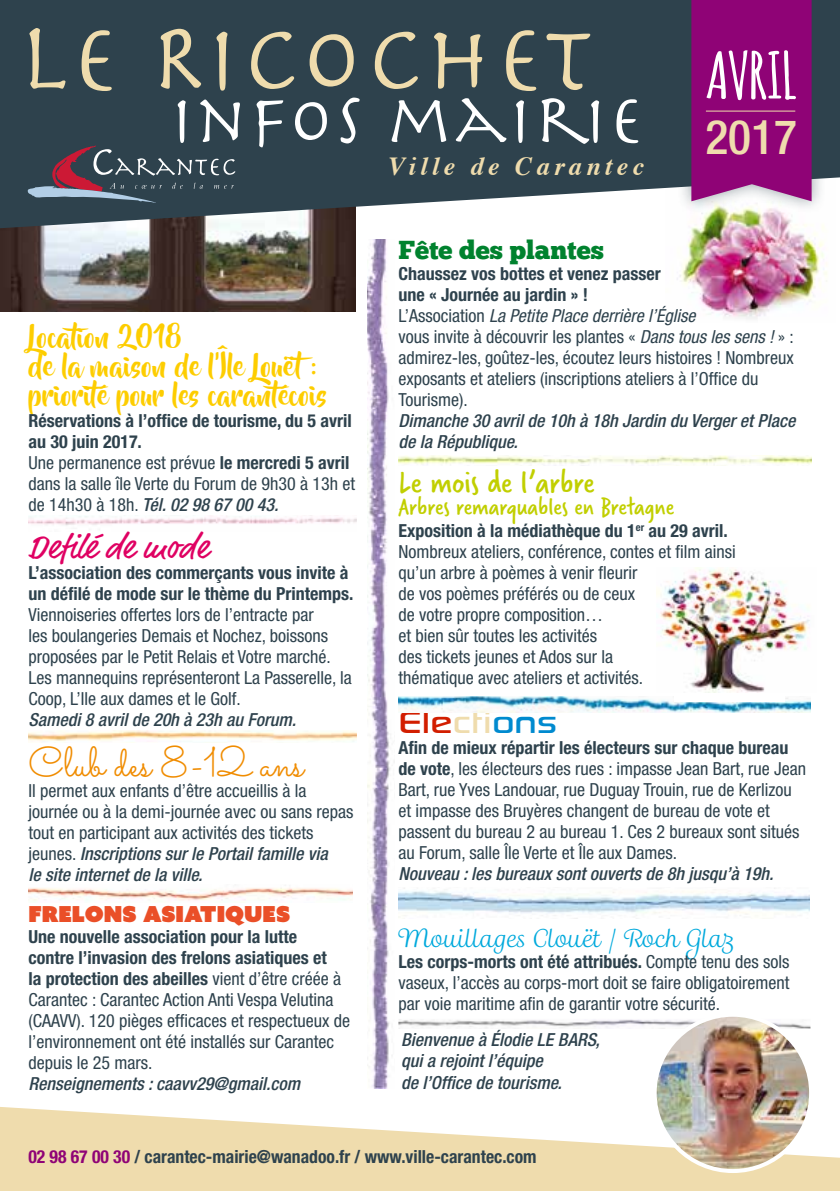
<style>
.page{position:relative;width:840px;height:1191px;background:#fff}
.page>*{position:absolute;margin:0;border:0;box-sizing:border-box;transform-origin:0 0}
.t1{font:97px "Herculanum";letter-spacing:.025em;color:#efdcad}
.t2{font:70.2px "Herculanum";letter-spacing:.025em;color:#fff}
.t3{font:700 63.6px "Amatic SC";letter-spacing:-.03em;color:#fff;scale:1.11 1}
.t4{font:500 condensed 47.6px "Helvetica Neue LT Std";color:#efdcad}
.t5{font:44px "Sony Sketch EF";color:#d21e00}
.t6{font:42px "Sacramento";color:#f08c00}
.t7{font:34px "Verveine";color:#c1cf00}
.t8{font:34px "Market OT";color:#df0062}
.t9{font:28px/29px "Beyond The Mountains";color:#fdcd00}
.t10{font:26px "Verveine";color:#c1cf00}
.t11{font:italic 700 26px "Times";letter-spacing:.17em;color:#efdcad}
.t12{font:26px "Chunk Five";color:#00822e}
.t13{font:24px "Madre Script";color:#00a9dc}
.t14{font:22px "Azo Sans Uber";color:#ea4f28}
.t15{font:condensed 18px/21px "Helvetica Neue LT Std";color:#2e424d}
.t16{font:italic 500 condensed 18px/21px "Helvetica Neue LT Std";color:#2e424d}
.t17{font:700 condensed 18px/21px "Helvetica Neue LT Std";color:#2e424d}
.s1{font-weight:700}
.s2{font-weight:500;font-style:italic}
.s3{font-style:italic}
.s4{color:#efdcad}
.s5{color:#008acf}
.s6{color:#8f0376}
</style>
<div class="page">
<img style="left:677px;top:228px;width:150px;height:91px">
<img style="left:0;top:228px;width:355px;height:84px">
<img style="left:398px;top:888px;width:411px;height:28px">
<img style="left:28px;top:887px;width:325px;height:14px">
<img style="left:28px;top:515px;width:328px;height:11px">
<img style="left:28px;top:730px;width:328px;height:12px">
<svg style="left:0;top:1107px;width:839px;height:84px;fill:#efdcad"></svg>
<svg style="left:0;top:0;width:839px;height:228px;fill:#2e424d"></svg>
<img style="left:398px;top:455px;width:412px;height:10px">
<div style="left:676px;top:0;width:150px;height:215px;background:#2e424d;opacity:.5"></div>
<svg style="left:691px;top:0;width:120px;height:201px"></svg>
<svg style="left:28px;top:145px;width:207px;height:58px"></svg>
<hr style="left:705px;top:111px;width:89px;height:1px;background:#efdcad">
<img style="left:398px;top:696px;width:412px;height:16px">
<img style="left:398px;top:1019px;width:412px;height:10px">
<img style="left:654px;top:1014px;width:156px;height:157px;border-radius:78px">
<div style="left:652px;top:1012px;width:160px;height:161px;border:4px solid #fff;border-radius:50%"></div>
<img style="left:367px;top:240px;width:24px;height:849px">
<div style="left:674px;top:660px;width:110px;height:41px;background:#fff"></div>
<img style="left:656px;top:567px;width:154px;height:125px">
<h1 class="t1" style="left:18px;top:12px;width:576px">LE RICOCHET</h1>
<h2 class="t2" style="left:170px;top:86px;width:473px">INFOS MAIRIE</h2>
<h3 class="t11" style="left:388px;top:155px;width:257px">Ville de Carantec</h3>
<h3 class="t3" style="left:704px;top:34px;width:85px">AVRIL</h3>
<h3 class="t4" style="left:705px;top:109px;width:93px">2017</h3>
<h3 class="t9" style="left:28px;top:326px;width:300px">Location 2018<br>de la maison de l’Île Louët: priorité pour les carantécois</h3>
<p class="t15" style="left:28px;top:410px;width:328px"><span class="s1">Réservations à l’office de tourisme, du 5 avril au 30 juin 2017.<br></span>Une permanence est prévue <span class="s1">le mercredi 5 avril </span>dans la salle île Verte du Forum de 9h30 à 13h et de 14h30 à 18h. <span class="s2">Tél. 02 98 67 00 43.</span></p>
<h3 class="t8" style="left:28px;top:527px;width:181px">Defilé de mode</h3>
<p class="t17" style="left:28px;top:562px;width:326px">L’association des commerçants vous invite à un défilé de mode sur le thème du Printemps.</p>
<p class="t15" style="left:28px;top:604px;width:325px">Viennoiseries offertes lors de l’entracte par<br>les boulangeries Demais et Nochez, boissons proposées par le Petit Relais et Votre marché.<br>Les mannequins représenteront La Passerelle, la Coop, L’Ile aux dames et le Golf.</p>
<p class="t16" style="left:28px;top:709px;width:269px">Samedi 8 avril de 20h à 23h au Forum.</p>
<h3 class="t6" style="left:28px;top:737px;width:276px">Club des 8-12 ans</h3>
<p class="t15" style="left:28px;top:780px;width:326px">Il permet aux enfants d’être accueillis à la journée ou à la demi-journée avec ou sans repas tout en participant aux activités des tickets jeunes. <span class="s2">Inscriptions sur le Portail famille via<br>le site internet de la ville.</span></p>
<p class="t14" style="left:28px;top:899px;width:263px">FRELONS ASIATIQUES</p>
<p class="t15" style="left:28px;top:925px;width:323px"><span class="s1">Une nouvelle association pour la lutte<br>contre l’invasion des frelons asiatiques et<br>la protection des abeilles</span> vient d’être créée à Carantec : Carantec Action Anti Vespa Velutina (CAAVV). 120 pièges efficaces et respectueux de l’environnement ont été installés sur Carantec depuis le 25 mars.</p>
<p class="t16" style="left:28px;top:1073px;width:273px">Renseignements : caavv29@gmail.com</p>
<h3 class="t12" style="left:398px;top:234px;width:207px">Fête des plantes</h3>
<p class="t15" style="left:398px;top:263px;width:397px"><span class="s1">Chaussez vos bottes et venez passer<br>une « Journée au jardin » !<br></span>L’Association <span class="s3">La Petite Place derrière l’Église<br></span>vous invite à découvrir les plantes « <span class="s3">Dans tous les sens !</span> » : admirez-les, goûtez-les, écoutez leurs histoires ! Nombreux exposants et ateliers (inscriptions ateliers à l’Office du Tourisme).</p>
<p class="t16" style="left:398px;top:410px;width:398px">Dimanche 30 avril de 10h à 18h Jardin du Verger et Place de la République.</p>
<h3 class="t7" style="left:398px;top:459px;width:197px">Le mois de l’arbre</h3>
<h3 class="t10" style="left:398px;top:489px;width:277px">Arbres remarquables en Bretagne</h3>
<p class="t15" style="left:398px;top:520px;width:338px"><span class="s1">Exposition à la médiathèque du 1</span><sup>er</sup> <span class="s1">au 29 avril.<br></span>Nombreux ateliers, conférence, contes et film ainsi qu’un arbre à poèmes à venir fleurir<br>de vos poèmes préférés ou de ceux<br>de votre propre composition…<br>et bien sûr toutes les activités<br>des tickets jeunes et Ados sur la<br>thématique avec ateliers et activités.</p>
<h3 class="t5" style="left:398px;top:697px;width:160px">Éle<span class="s4">cti</span><span class="s5">ons</span></h3>
<p class="t15" style="left:398px;top:737px;width:409px"><span class="s1">Afin de mieux répartir les électeurs sur chaque bureau de vote</span>, les électeurs des rues : impasse Jean Bart, rue Jean Bart, rue Yves Landouar, rue Duguay Trouin, rue de Kerlizou et impasse des Bruyères changent de bureau de vote et passent du bureau 2 au bureau 1. Ces 2 bureaux sont situés au Forum, salle Île Verte et Île aux Dames.</p>
<p class="t16" style="left:398px;top:863px;width:376px">Nouveau : les bureaux sont ouverts de 8h jusqu’à 19h.</p>
<h3 class="t13" style="left:398px;top:925px;width:337px">Mouillages Clouët / Roch Glaz</h3>
<p class="t15" style="left:398px;top:951px;width:392px;text-align:justify"><span class="s1">Les corps-morts ont été attribués.</span> Compte tenu des sols vaseux, l’accès au corps-mort doit se faire obligatoirement par voie maritime afin de garantir votre sécurité.</p>
<p class="t16" style="left:401px;top:1029px;width:200px">Bienvenue à Élodie LE BARS, qui a rejoint l’équipe<br>de l’Office de tourisme.</p>
<p class="t17" style="left:28px;top:1145px;width:509px"><span class="s6">02 98 67 00 30</span> / carantec-mairie@wanadoo.fr / www.ville-carantec.com</p>
</div>
